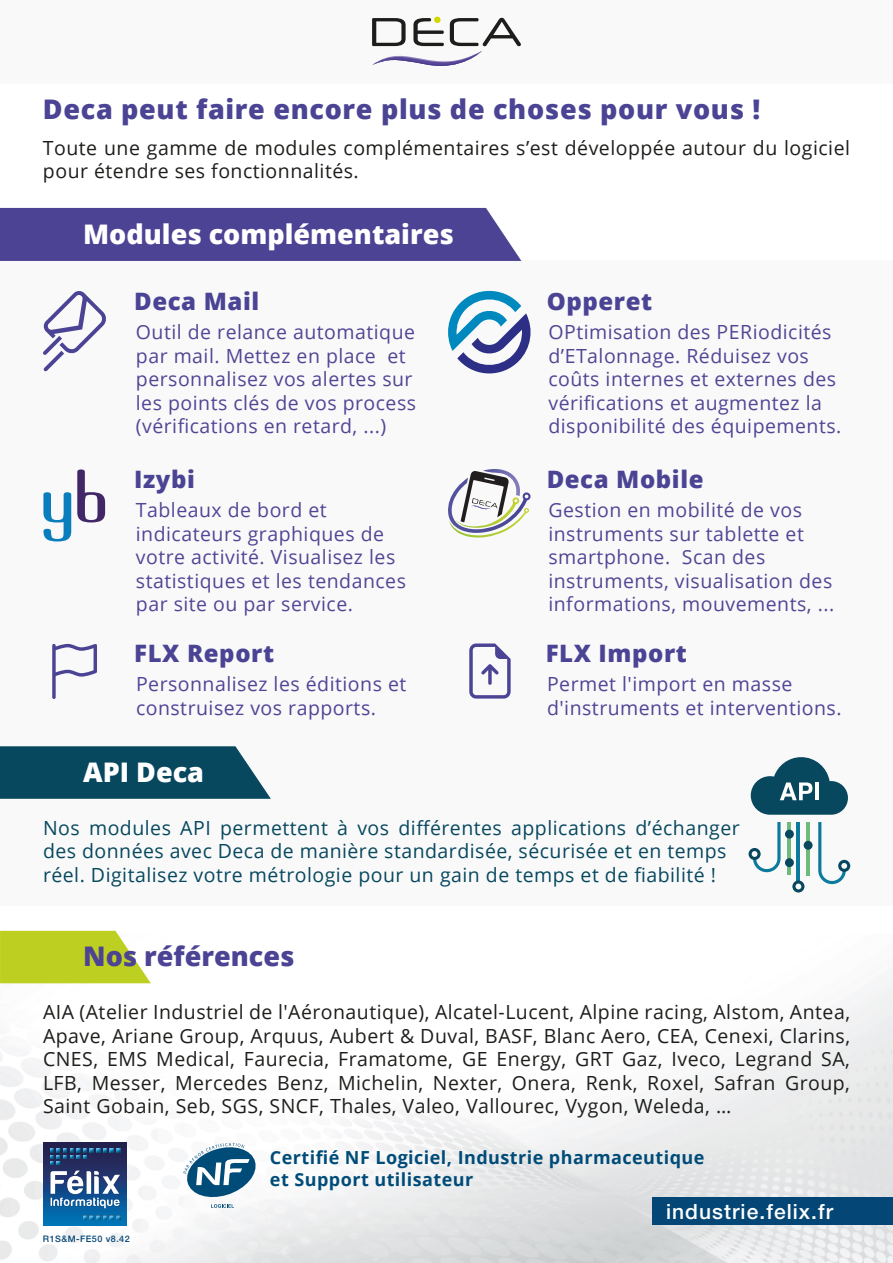
<style>
.page{position:relative;width:893px;height:1263px;background:#fff}
.page>*{position:absolute;margin:0;border:0;box-sizing:border-box;transform-origin:0 0}
.t1{font:800 27px "Open Sans";letter-spacing:.025em;color:#4b4394}
.t2{font:800 27px "Open Sans";color:#fff}
.t3{font:800 27px "Open Sans";color:#4c4394}
.t4{font:800 24px "Open Sans";letter-spacing:.025em;color:#4b4394}
.t5{font:500 21px "Helvetica Neue LT Std";letter-spacing:.05em;color:#fff}
.t6{font:19.5px/23.4px "Open Sans";letter-spacing:.025em;color:#524595}
.t7{font:19.5px/23.4px "Open Sans";letter-spacing:.025em;color:#1d1d1b;text-align:justify}
.t8{font:19.5px/23.4px "Open Sans";letter-spacing:.025em;color:#07485e}
.t9{font:700 18px/21.6px "Open Sans";letter-spacing:.025em;color:#004c79}
.t10{font:500 9px "Helvetica Neue LT Std";letter-spacing:.05em;color:#044675}
</style>
<div class="page">
<img style="left:0;top:973px;width:893px;height:290px">
<div style="left:652px;top:1198px;width:241px;height:27px;background:#044675"></div>
<svg style="left:183px;top:1143px;width:75px;height:65px"></svg>
<img style="left:44px;top:1142px;width:83px;height:83px">
<svg style="left:50px;top:1149px;width:70px;height:16px"></svg>
<svg style="left:83px;top:1216px;width:37px;height:3px"></svg>
<img style="left:51px;top:1170px;width:32px;height:24px">
<img style="left:87px;top:1171px;width:4px;height:23px">
<img style="left:94px;top:1171px;width:5px;height:23px">
<img style="left:102px;top:1175px;width:18px;height:19px">
<svg style="left:51px;top:1197px;width:69px;height:11px"></svg>
<svg style="left:0;top:931px;width:151px;height:52px;background:#c4d43a"></svg>
<div style="left:0;top:261px;width:893px;height:645px;background:#f9f9f9"></div>
<hr style="left:797px;top:822px;width:3px;height:60px;background:#0c7a9d">
<hr style="left:807px;top:822px;width:3px;height:53px;background:#6eba7a">
<hr style="left:788px;top:822px;width:3px;height:53px;background:#6eba7a">
<svg style="left:751px;top:757px;width:97px;height:58px"></svg>
<hr style="left:815px;top:782px;width:4px;height:18px;background:#fff">
<svg style="left:748px;top:822px;width:33px;height:50px"></svg>
<svg style="left:818px;top:822px;width:32px;height:62px"></svg>
<svg style="left:792px;top:880px;width:12px;height:12px"></svg>
<div style="left:785px;top:830px;width:9px;height:8px;background:#07485e;border-radius:50%"></div>
<div style="left:785px;top:858px;width:9px;height:9px;background:#07485e;border-radius:50%"></div>
<div style="left:804px;top:841px;width:9px;height:9px;background:#07485e;border-radius:50%"></div>
<svg style="left:0;top:746px;width:271px;height:53px;background:#195569"></svg>
<svg style="left:549px;top:676px;width:291px;height:38px"></svg>
<svg style="left:469px;top:643px;width:42px;height:56px"></svg>
<svg style="left:52px;top:644px;width:45px;height:55px"></svg>
<svg style="left:138px;top:676px;width:128px;height:15px"></svg>
<svg style="left:275px;top:676px;width:23px;height:15px"></svg>
<svg style="left:307px;top:677px;width:74px;height:14px"></svg>
<svg style="left:390px;top:681px;width:15px;height:10px"></svg>
<svg style="left:138px;top:701px;width:105px;height:13px"></svg>
<svg style="left:251px;top:704px;width:30px;height:10px"></svg>
<svg style="left:290px;top:702px;width:84px;height:17px"></svg>
<svg style="left:448px;top:469px;width:83px;height:69px"></svg>
<svg style="left:43px;top:492px;width:28px;height:49px"></svg>
<svg style="left:77px;top:469px;width:28px;height:53px"></svg>
<svg style="left:448px;top:290px;width:83px;height:84px"></svg>
<svg style="left:43px;top:291px;width:63px;height:80px"></svg>
<div style="left:0;top:208px;width:521px;height:53px;background:#4c4394"></div>
<div style="left:0;top:0;width:893px;height:84px;background:#f9f9f9"></div>
<div style="left:434px;top:17px;width:7px;height:6px;background:#d2d700;border-radius:50%"></div>
<svg style="left:372px;top:18px;width:149px;height:48px"></svg>
<h1 class="t1" style="left:43px;top:89px;width:719px">Deca peut faire encore plus de choses pour vous !</h1>
<p class="t7" style="left:43px;top:135px;width:809px">Toute une gamme de modules complémentaires s’est développée autour du logiciel pour étendre ses fonctionnalités.</p>
<h1 class="t2" style="left:83px;top:213px;width:372px">Modules complémentaires</h1>
<p class="t4" style="left:134px;top:283px;width:127px">Deca Mail</p>
<p class="t4" style="left:547px;top:283px;width:107px">Opperet</p>
<p class="t6" style="left:136px;top:320px;width:282px">Outil de relance automatique par mail. Mettez en place et personnalisez vos alertes sur les points clés de vos process (vérifications en retard, ...)</p>
<p class="t6" style="left:548px;top:320px;width:294px">OPtimisation des PERiodicités d’ETalonnage. Réduisez vos coûts internes et externes des vérifications et augmentez la disponibilité des équipements.</p>
<p class="t4" style="left:134px;top:461px;width:62px">Izybi</p>
<p class="t4" style="left:547px;top:461px;width:158px">Deca Mobile</p>
<p class="t6" style="left:136px;top:498px;width:272px">Tableaux de bord et indicateurs graphiques de votre activité. Visualisez les statistiques et les tendances par site ou par service.</p>
<p class="t6" style="left:548px;top:498px;width:287px">Gestion en mobilité de vos instruments sur tablette et smartphone. Scan des instruments, visualisation des informations, mouvements, ...</p>
<p class="t4" style="left:134px;top:635px;width:141px">FLX Report</p>
<p class="t6" style="left:136px;top:672px;width:272px">Personnalisez les éditions et construisez vos rapports.</p>
<p class="t4" style="left:546px;top:635px;width:143px">FLX Import</p>
<p class="t6" style="left:547px;top:672px;width:296px">Permet l'import en masse d'instruments et interventions.</p>
<h1 class="t2" style="left:83px;top:752px;width:122px">API Deca</h1>
<p class="t8" style="left:43px;top:815px;width:698px">Nos modules API permettent à vos différentes applications d’échanger des données avec Deca de manière standardisée, sécurisée et en temps réel. Digitalisez votre métrologie pour un gain de temps et de fiabilité !</p>
<h1 class="t3" style="left:83px;top:936px;width:213px">Nos références</h1>
<p class="t7" style="left:43px;top:1000px;width:809px">AIA (Atelier Industriel de l'Aéronautique), Alcatel-Lucent, Alpine racing, Alstom, Antea, Apave, Ariane Group, Arquus, Aubert &amp; Duval, BASF, Blanc Aero, CEA, Cenexi, Clarins, CNES, EMS Medical, Faurecia, Framatome, GE Energy, GRT Gaz, Iveco, Legrand SA, LFB, Messer, Mercedes Benz, Michelin, Nexter, Onera, Renk, Roxel, Safran Group, Saint Gobain, Seb, SGS, SNCF, Thales, Valeo, Vallourec, Vygon, Weleda, …</p>
<p class="t9" style="left:270px;top:1146px;width:436px">Certifié NF Logiciel, Industrie pharmaceutique et Support utilisateur</p>
<p class="t10" style="left:43px;top:1233px;width:88px">R1S&amp;M-FE50 v8.42</p>
<p class="t5" style="left:666px;top:1199px;width:169px">industrie.felix.fr</p>
</div>
